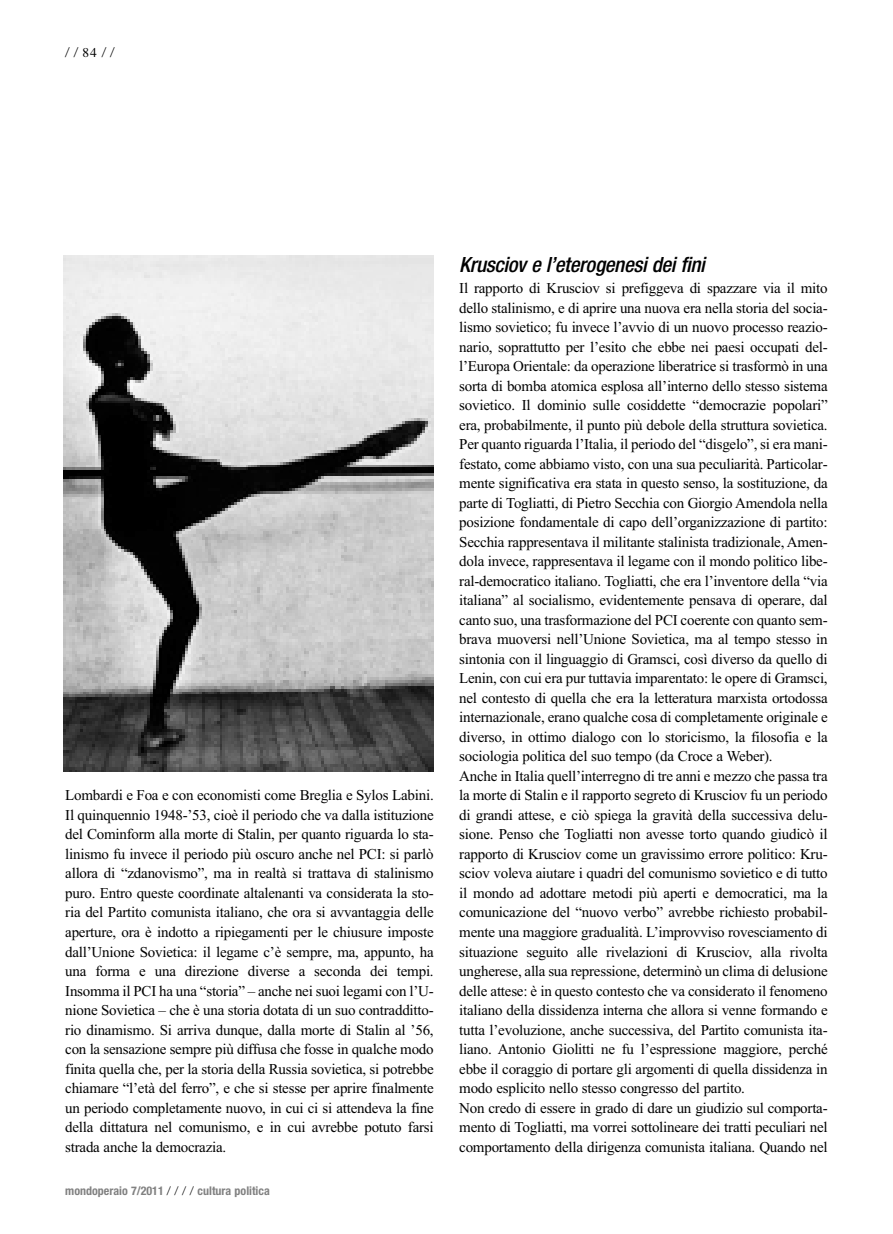
<style>
.page{position:relative;width:893px;height:1234px;background:#fff}
.page>*{position:absolute;margin:0;border:0;box-sizing:border-box;transform-origin:0 0}
.t1{font:italic 500 condensed 21px "Helvetica Neue";letter-spacing:-.015em;color:#000}
.t2{font:15px/19.5px "Times New Roman";letter-spacing:-.015em;color:#000;text-align:justify}
.t3{font:300 13.5px "Helvetica Neue";color:#000}
.t4{font:700 condensed 12px "Helvetica Neue";color:#818181}
.s1{font-family:"Times";font-weight:400}
.s2{font-weight:300;font-stretch:normal;color:#000}
</style>
<div class="page">
<img style="left:64px;top:255px;width:370px;height:516px">
<p class="t3" style="left:65px;top:44px;width:51px">//<span class="s1">84</span>//</p>
<p class="t2" style="left:65px;top:785px;width:370px">Lombardi e Foa e con economisti come Breglia e Sylos Labini.<br>Il quinquennio 1948-’53, cioè il periodo che va dalla istituzione del Cominform alla morte di Stalin, per quanto riguarda lo sta&shy;linismo fu invece il periodo più oscuro anche nel PCI: si parlò allora di “zdanovismo”, ma in realtà si trattava di stalinismo puro. Entro queste coordinate altalenanti va considerata la sto&shy;ria del Partito comunista italiano, che ora si avvantaggia delle aperture, ora è indotto a ripiegamenti per le chiusure imposte dall’Unione Sovietica: il legame c’è sempre, ma, appunto, ha una forma e una direzione diverse a seconda dei tempi.<br>Insomma il PCI ha una “storia” – anche nei suoi legami con l’U&shy;nione Sovietica – che è una storia dotata di un suo contradditto&shy;rio dinamismo. Si arriva dunque, dalla morte di Stalin al ’56, con la sensazione sempre più diffusa che fosse in qualche modo finita quella che, per la storia della Russia sovietica, si potrebbe chiamare “l’età del ferro”, e che si stesse per aprire finalmente un periodo completamente nuovo, in cui ci si attendeva la fine della dittatura nel comunismo, e in cui avrebbe potuto farsi strada anche la democrazia.</p>
<p class="t4" style="left:65px;top:1182px;width:206px">mondoperaio 7/2011 <span class="s2">/ / / /</span> cultura politica</p>
<h1 class="t1" style="left:459px;top:252px;width:247px">Krusciov e l’eterogenesi dei fini</h1>
<p class="t2" style="left:459px;top:278px;width:370px;text-align:left">Il rapporto di Krusciov si prefiggeva di spazzare via il mito dello stalinismo, e di aprire una nuova era nella storia del socia&shy;lismo sovietico; fu invece l’avvio di un nuovo processo reazio&shy;nario, soprattutto per l’esito che ebbe nei paesi occupati del&shy;l’Europa Orientale: da operazione liberatrice si trasformò in una sorta di bomba atomica esplosa all’interno dello stesso sistema sovietico. Il dominio sulle cosiddette “democrazie popolari” era, probabilmente, il punto più debole della struttura sovietica.<br>Per quanto riguarda l’Italia, il periodo del “disgelo”, si era mani&shy;festato, come abbiamo visto, con una sua peculiarità. Particolar&shy;mente significativa era stata in questo senso, la sostituzione, da parte di Togliatti, di Pietro Secchia con Giorgio Amendola nella posizione fondamentale di capo dell’organizzazione di partito:<br>Secchia rappresentava il militante stalinista tradizionale, Amen&shy;dola invece, rappresentava il legame con il mondo politico libe&shy;ral-democratico italiano. Togliatti, che era l’inventore della “via italiana” al socialismo, evidentemente pensava di operare, dal canto suo, una trasformazione del PCI coerente con quanto sem&shy;brava muoversi nell’Unione Sovietica, ma al tempo stesso in sintonia con il linguaggio di Gramsci, così diverso da quello di Lenin, con cui era pur tuttavia imparentato: le opere di Gramsci, nel contesto di quella che era la letteratura marxista ortodossa internazionale, erano qualche cosa di completamente originale e diverso, in ottimo dialogo con lo storicismo, la filosofia e la sociologia politica del suo tempo (da Croce a Weber).<br>Anche in Italia quell’interregno di tre anni e mezzo che passa tra la morte di Stalin e il rapporto segreto di Krusciov fu un periodo di grandi attese, e ciò spiega la gravità della successiva delu&shy;sione. Penso che Togliatti non avesse torto quando giudicò il rapporto di Krusciov come un gravissimo errore politico: Kru&shy;sciov voleva aiutare i quadri del comunismo sovietico e di tutto il mondo ad adottare metodi più aperti e democratici, ma la comunicazione del “nuovo verbo” avrebbe richiesto probabil&shy;mente una maggiore gradualità. L’improvviso rovesciamento di situazione seguito alle rivelazioni di Krusciov, alla rivolta ungherese, alla sua repressione, determinò un clima di delusione delle attese: è in questo contesto che va considerato il fenomeno italiano della dissidenza interna che allora si venne formando e tutta l’evoluzione, anche successiva, del Partito comunista ita&shy;liano. Antonio Giolitti ne fu l’espressione maggiore, perché ebbe il coraggio di portare gli argomenti di quella dissidenza in modo esplicito nello stesso congresso del partito.<br>Non credo di essere in grado di dare un giudizio sul comporta&shy;mento di Togliatti, ma vorrei sottolineare dei tratti peculiari nel comportamento della dirigenza comunista italiana. Quando nel</p>
</div>
